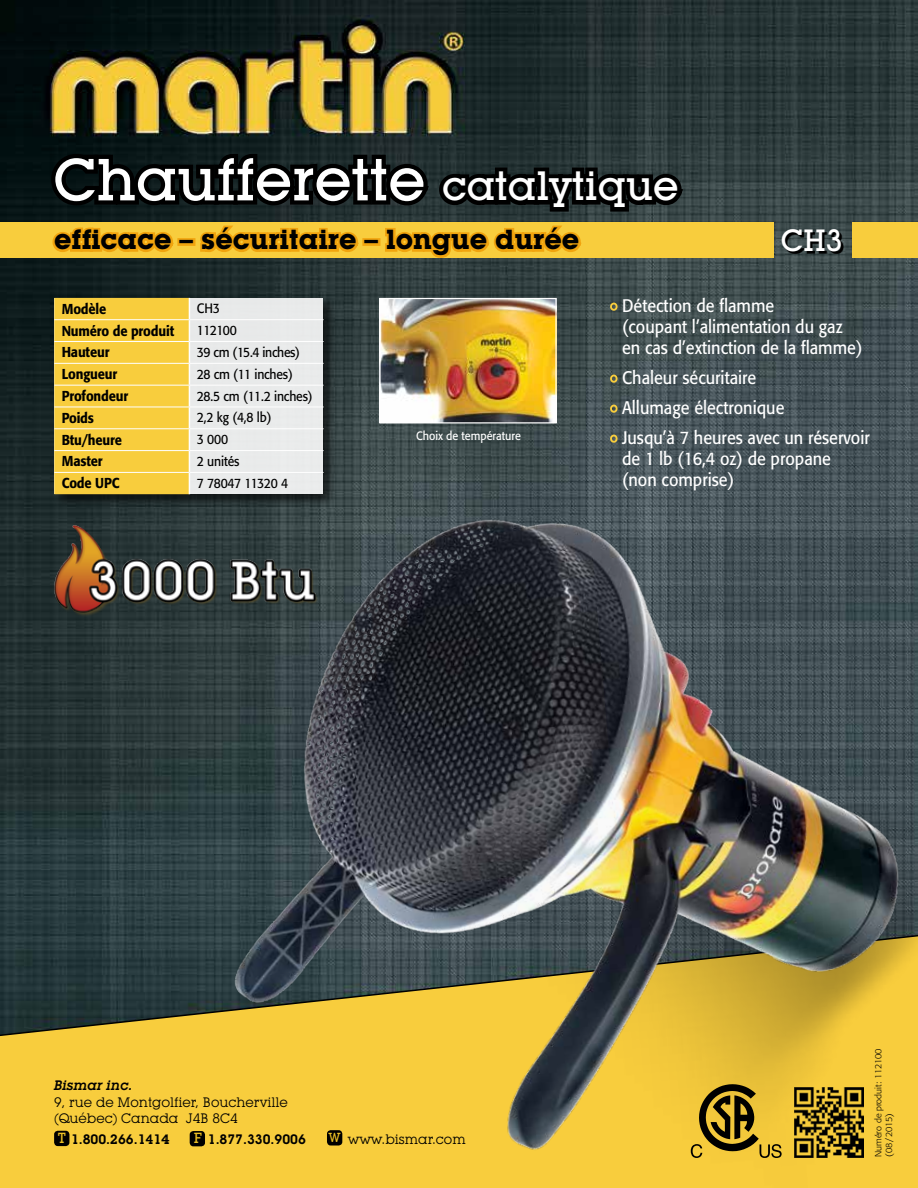
<style>
.page{position:relative;width:918px;height:1188px;background:#fff}
.page>*{position:absolute;margin:0;border:0;box-sizing:border-box;transform-origin:0 0}
.t1{font:500 58.2px "Lubalin Graph IT Cby BT";color:#fff}
.t2{font:500 30.3px "Lubalin Graph IT Cby BT";color:#fff}
.t3{font:700 27.15px "Lubalin Graph IT Cby BT";color:#000}
.t4{font:18px/21px "Formata";color:#fff;scale:.9 1}
.t5{font:500 14.25px "Formata";letter-spacing:-.01em;color:#000;scale:.9 1}
.t6{font:13.5px "Formata";letter-spacing:-.015em;color:#000;scale:.9 1}
.t7{font:13.5px/16.5px "Lubalin Graph IT Cby BT";color:#000}
.t8{font:600 13.5px "Lubalin Graph IT Cby BT";color:#000}
.t9{font:13.5px "Formata";letter-spacing:-.04em;color:#000;scale:.9 1}
.t10{font:italic 600 13.5px "Lubalin Graph IT Cby BT";color:#000}
.t11{font:12px "Formata";color:#fff;scale:.9 1}
.t12{font:300 9px/10.5px "Formata";color:#000}
.s1{font-size:40.2px}
.s2{font-weight:500;font-size:14.55px;color:#ebbf24}
.s3{font-weight:500;font-size:12.9px;color:#ebbf24}
</style>
<div class="page">
<img style="left:0;top:0;width:918px;height:933px">
<svg style="left:0;top:933px;width:160px;height:255px;background:#a8943b"></svg>
<div style="left:54px;top:1131px;width:15px;height:15px;background:#000;border-radius:4px"></div>
<svg style="left:784px;top:232px;width:59px;height:22px"></svg>
<div style="left:0;top:222px;width:774px;height:36px;background:#f8cd3d"></div>
<div style="left:853px;top:222px;width:65px;height:36px;background:#f8cd3d"></div>
<svg style="left:46px;top:150px;width:642px;height:110px"></svg>
<div style="left:610px;top:303px;width:8px;height:8px;border:2px solid #f8cd3d;border-radius:50%"></div>
<div style="left:610px;top:375px;width:8px;height:8px;border:2px solid #f8cd3d;border-radius:50%"></div>
<div style="left:610px;top:405px;width:8px;height:8px;border:2px solid #f8cd3d;border-radius:50%"></div>
<img style="left:381px;top:300px;width:174px;height:121px">
<div style="left:379px;top:298px;width:178px;height:125px;border:1px solid #fff"></div>
<div style="left:52px;top:296px;width:285px;height:212px;background:#000;opacity:.75"></div>
<div style="left:54px;top:298px;width:269px;height:196px;background:#e8eaea"></div>
<div style="left:54px;top:298px;width:136px;height:196px;background:#f8cd3d"></div>
<hr style="left:54px;top:319px;width:135px;height:1px;background:#fff">
<hr style="left:189px;top:319px;width:135px;height:1px;background:#fff">
<hr style="left:54px;top:341px;width:135px;height:1px;background:#fff">
<hr style="left:189px;top:341px;width:135px;height:1px;background:#fff">
<hr style="left:54px;top:363px;width:135px;height:1px;background:#fff">
<hr style="left:189px;top:363px;width:135px;height:1px;background:#fff">
<hr style="left:54px;top:385px;width:135px;height:1px;background:#fff">
<hr style="left:189px;top:385px;width:135px;height:1px;background:#fff">
<hr style="left:54px;top:407px;width:135px;height:1px;background:#fff">
<hr style="left:189px;top:407px;width:135px;height:1px;background:#fff">
<hr style="left:54px;top:428px;width:135px;height:1px;background:#fff">
<hr style="left:189px;top:428px;width:135px;height:1px;background:#fff">
<hr style="left:54px;top:450px;width:135px;height:1px;background:#fff">
<hr style="left:54px;top:472px;width:135px;height:1px;background:#fff">
<img style="left:47px;top:514px;width:113px;height:112px">
<img style="left:160px;top:430px;width:758px;height:758px">
<h1 class="t1" style="left:53px;top:144px;width:627px">Chaufferette <span class="s1">catalytique</span></h1>
<h3 class="t3" style="left:54px;top:223px;width:527px">efficace – sécuritaire – longue durée</h3>
<h2 class="t2" style="left:781px;top:222px;width:64px">CH3</h2>
<p class="t5" style="left:62px;top:300px;width:51px">Modèle</p>
<p class="t6" style="left:197px;top:300px;width:27px">CH3</p>
<p class="t5" style="left:62px;top:322px;width:126px">Numéro de produit</p>
<p class="t6" style="left:197px;top:322px;width:46px">112100</p>
<p class="t5" style="left:62px;top:344px;width:54px">Hauteur</p>
<p class="t6" style="left:197px;top:344px;width:116px">39 cm (15.4 inches)</p>
<p class="t5" style="left:62px;top:365px;width:63px">Longueur</p>
<p class="t6" style="left:197px;top:366px;width:108px">28 cm (11 inches)</p>
<p class="t5" style="left:62px;top:387px;width:75px">Profondeur</p>
<p class="t6" style="left:197px;top:388px;width:130px">28.5 cm (11.2 inches)</p>
<p class="t5" style="left:62px;top:409px;width:37px">Poids</p>
<p class="t6" style="left:197px;top:410px;width:84px">2,2 kg (4,8 lb)</p>
<p class="t5" style="left:62px;top:431px;width:68px">Btu/heure</p>
<p class="t6" style="left:197px;top:431px;width:36px">3 000</p>
<p class="t5" style="left:62px;top:453px;width:47px">Master</p>
<p class="t6" style="left:197px;top:453px;width:49px">2 unités</p>
<p class="t5" style="left:62px;top:474px;width:66px">Code UPC</p>
<p class="t9" style="left:197px;top:475px;width:103px">7 78047 11320 4</p>
<p class="t11" style="left:416px;top:429px;width:118px">Choix de température</p>
<p class="t4" style="left:622px;top:295px;width:269px">Détection de flamme<br>(coupant l’alimentation du gaz en cas d’extinction de la flamme)</p>
<p class="t4" style="left:622px;top:363px;width:277px;line-height:30px">Chaleur sécuritaire<br>Allumage électronique<br>Jusqu’à 7 heures avec un réservoir</p>
<p class="t4" style="left:622px;top:448px;width:234px">de 1 lb (16,4 oz) de propane (non comprise)</p>
<p class="t10" style="left:54px;top:1077px;width:80px">Bismar inc.</p>
<p class="t7" style="left:54px;top:1093px;width:235px">9, rue de Montgolfier, Boucherville (Québec) Canada J4B 8C4</p>
<p class="t8" style="left:58px;top:1131px;width:113px"><span class="s2">T</span> 1.800.266.1414</p>
<p class="t8" style="left:194px;top:1131px;width:114px"><span class="s2">F</span> 1.877.330.9006</p>
<p class="t7" style="left:329px;top:1131px;width:138px"><span class="s3">W</span> www.bismar.com</p>
<p class="t12" style="left:873px;top:1157px;width:110px;rotate:-90deg">Numéro de produit: 112100 (08/2015)</p>
</div>
